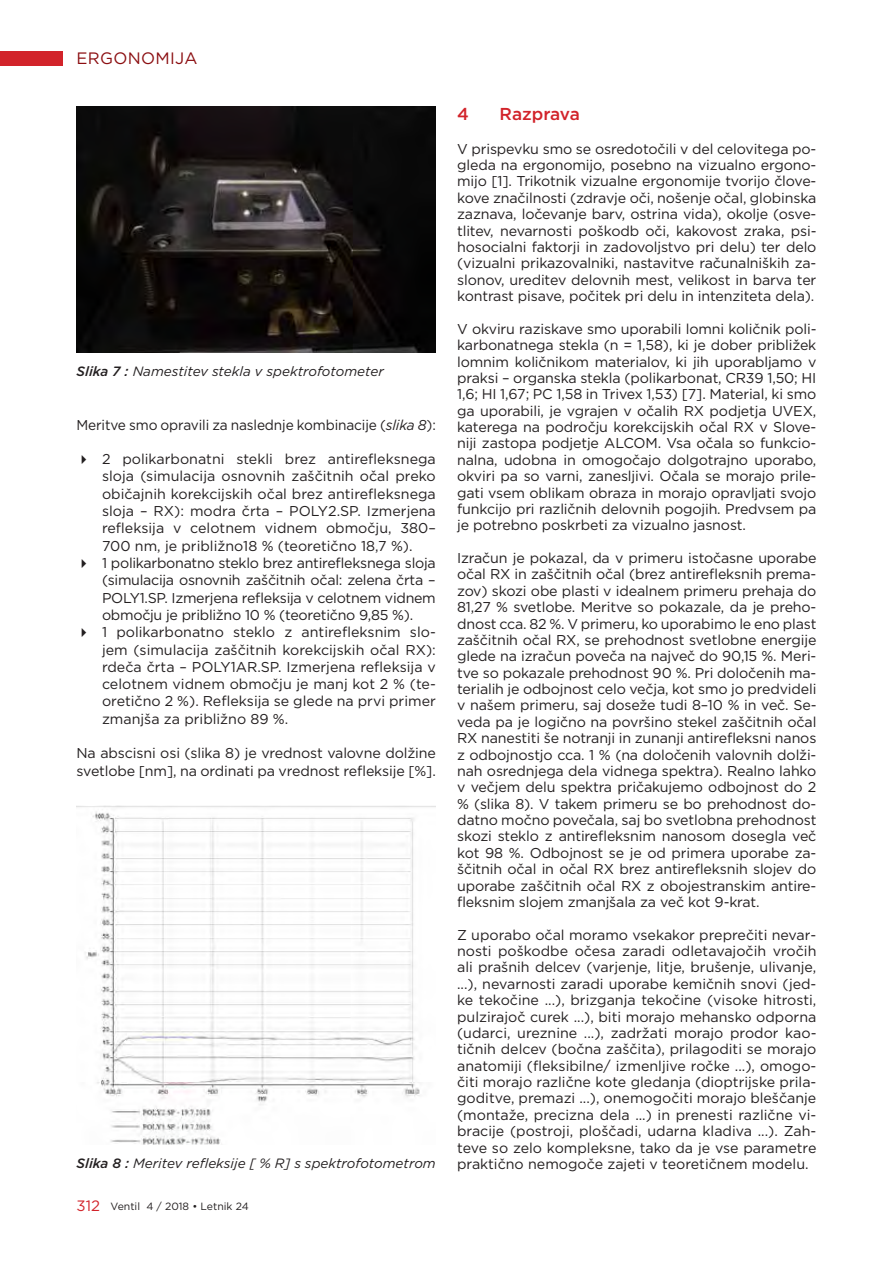
<style>
.page{position:relative;width:893px;height:1263px;background:#fff}
.page>*{position:absolute;margin:0;border:0;box-sizing:border-box;transform-origin:0 0}
.t1{font:500 17.25px "Gotham";color:#d2232a}
.t2{font:16.5px "Gotham";letter-spacing:.02em;color:#8b0e11}
.t3{font:14.25px/16.4px "Gotham";letter-spacing:-.01em;color:#231f20;text-align:justify}
.t4{font:14.25px "Gotham";letter-spacing:-.01em;color:#231f20;scale:.96 1}
.t5{font:italic 13.5px "Gotham";color:#231f20}
.t6{font:10.5px "Gotham";color:#231f20}
.s1{font-weight:500}
.s2{font-style:italic}
.s3{font-size:15px;color:#d2232a}
</style>
<div class="page">
<div style="left:0;top:51px;width:62px;height:14px;background:#d2232a"></div>
<img style="left:77px;top:106px;width:359px;height:246px">
<img style="left:77px;top:806px;width:359px;height:339px">
<p class="t2" style="left:77px;top:48px;width:122px">ERGONOMIJA</p>
<p class="t5" style="left:77px;top:362px;width:309px"><span class="s1">Slika 7 :</span> Namestitev stekla v spektrofotometer</p>
<p class="t4" style="left:77px;top:415px;width:376px">Meritve smo opravili za naslednje kombinacije (<span class="s2">slika 8</span>):</p>
<p class="t3" style="left:102px;top:450px;width:335px;line-height:17.2px;text-align:left">2 polikarbonatni stekli brez antirefleksnega sloja (simulacija osnovnih zaščitnih očal preko običajnih korekcijskih očal brez antirefleksnega sloja – RX): modra črta – POLY2.SP. Izmerjena refleksija v celotnem vidnem območju, 380– 700 nm, je približno18 % (teoretično 18,7 %).<br>1 polikarbonatno steklo brez antirefleksnega sloja (simulacija osnovnih zaščitnih očal: zelena črta – POLY1.SP. Izmerjena refleksija v celotnem vidnem območju je približno 10 % (teoretično 9,85 %).<br>1 polikarbonatno steklo z antirefleksnim slo&shy;jem (simulacija zaščitnih korekcijskih očal RX): rdeča črta – POLY1AR.SP. Izmerjena refleksija v celotnem vidnem območju je manj kot 2 % (te&shy;oretično 2 %). Refleksija se glede na prvi primer zmanjša za približno 89 %.</p>
<p class="t3" style="left:77px;top:744px;width:361px;line-height:17.2px">Na abscisni osi (slika 8) je vrednost valovne dolžine svetlobe [nm], na ordinati pa vrednost refleksije [%].</p>
<p class="t5" style="left:77px;top:1155px;width:361px"><span class="s1">Slika 8 :</span> Meritev refleksije [ % R] s spektrofotometrom</p>
<p class="t6" style="left:77px;top:1199px;width:174px"><span class="s3">312</span> Ventil 4 / 2018 • Letnik 24</p>
<p class="t1" style="left:457px;top:103px;width:13px">4</p>
<p class="t1" style="left:500px;top:103px;width:82px">Razprava</p>
<p class="t3" style="left:457px;top:140px;width:361px">V prispevku smo se osredotočili v del celovitega po&shy;gleda na ergonomijo, posebno na vizualno ergono&shy;mijo [1]. Trikotnik vizualne ergonomije tvorijo člove&shy;kove značilnosti (zdravje oči, nošenje očal, globinska zaznava, ločevanje barv, ostrina vida), okolje (osve&shy;tlitev, nevarnosti poškodb oči, kakovost zraka, psi&shy;hosocialni faktorji in zadovoljstvo pri delu) ter delo (vizualni prikazovalniki, nastavitve računalniških za&shy;slonov, ureditev delovnih mest, velikost in barva ter kontrast pisave, počitek pri delu in intenziteta dela).</p>
<p class="t3" style="left:457px;top:320px;width:361px">V okviru raziskave smo uporabili lomni količnik poli&shy;karbonatnega stekla (n = 1,58), ki je dober približek lomnim količnikom materialov, ki jih uporabljamo v praksi – organska stekla (polikarbonat, CR39 1,50; HI 1,6; HI 1,67; PC 1,58 in Trivex 1,53) [7]. Material, ki smo ga uporabili, je vgrajen v očalih RX podjetja UVEX, katerega na področju korekcijskih očal RX v Slove&shy;niji zastopa podjetje ALCOM. Vsa očala so funkcio&shy;nalna, udobna in omogočajo dolgotrajno uporabo, okviri pa so varni, zanesljivi. Očala se morajo prile&shy;gati vsem oblikam obraza in morajo opravljati svojo funkcijo pri različnih delovnih pogojih. Predvsem pa je potrebno poskrbeti za vizualno jasnost.</p>
<p class="t3" style="left:457px;top:549px;width:361px">Izračun je pokazal, da v primeru istočasne uporabe očal RX in zaščitnih očal (brez antirefleksnih prema&shy;zov) skozi obe plasti v idealnem primeru prehaja do 81,27 % svetlobe. Meritve so pokazale, da je preho&shy;dnost cca. 82 %. V primeru, ko uporabimo le eno plast zaščitnih očal RX, se prehodnost svetlobne energije glede na izračun poveča na največ do 90,15 %. Meri&shy;tve so pokazale prehodnost 90 %. Pri določenih ma&shy;terialih je odbojnost celo večja, kot smo jo predvideli v našem primeru, saj doseže tudi 8–10 % in več. Se&shy;veda pa je logično na površino stekel zaščitnih očal RX nanestiti še notranji in zunanji antirefleksni nanos z odbojnostjo cca. 1 % (na določenih valovnih dolži&shy;nah osrednjega dela vidnega spektra). Realno lahko v večjem delu spektra pričakujemo odbojnost do 2 % (slika 8). V takem primeru se bo prehodnost do&shy;datno močno povečala, saj bo svetlobna prehodnost skozi steklo z antirefleksnim nanosom dosegla več kot 98 %. Odbojnost se je od primera uporabe za&shy;ščitnih očal in očal RX brez antirefleksnih slojev do uporabe zaščitnih očal RX z obojestranskim antire&shy;fleksnim slojem zmanjšala za več kot 9-krat.</p>
<p class="t3" style="left:457px;top:926px;width:361px">Z uporabo očal moramo vsekakor preprečiti nevar&shy;nosti poškodbe očesa zaradi odletavajočih vročih ali prašnih delcev (varjenje, litje, brušenje, ulivanje, ...), nevarnosti zaradi uporabe kemičnih snovi (jed&shy;ke tekočine ...), brizganja tekočine (visoke hitrosti, pulzirajoč curek ...), biti morajo mehansko odporna (udarci, ureznine ...), zadržati morajo prodor kao&shy;tičnih delcev (bočna zaščita), prilagoditi se morajo anatomiji (fleksibilne/ izmenljive ročke ...), omogo&shy;čiti morajo različne kote gledanja (dioptrijske prila&shy;goditve, premazi ...), onemogočiti morajo bleščanje (montaže, precizna dela ...) in prenesti različne vi&shy;bracije (postroji, ploščadi, udarna kladiva ...). Zah&shy;teve so zelo kompleksne, tako da je vse parametre praktično nemogoče zajeti v teoretičnem modelu.</p>
</div>
